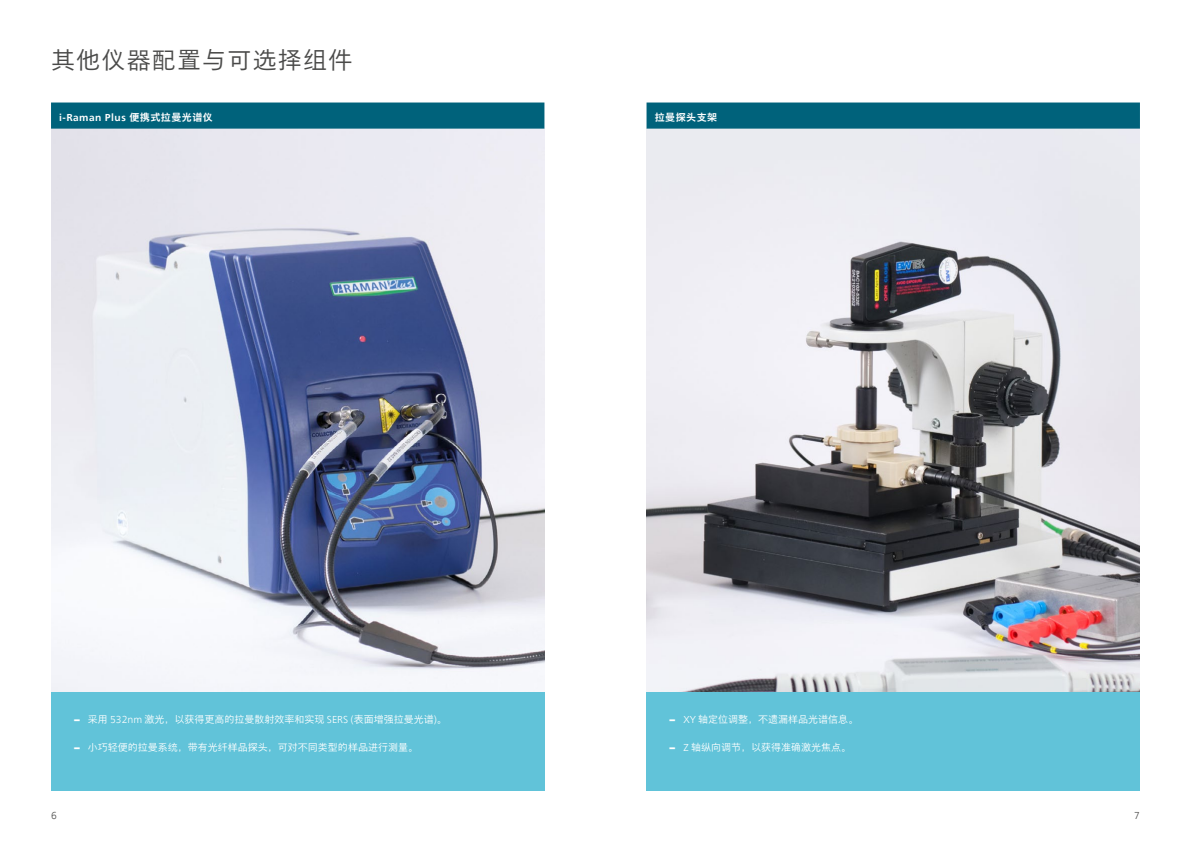
<style>
.page{position:relative;width:1191px;height:842px;background:#fff}
.page>*{position:absolute;margin:0;border:0;box-sizing:border-box;transform-origin:0 0}
.t1{font:300 24px "M Xiang He Hei SC Pro";letter-spacing:.05em;color:#4a4a49}
.t2{font:300 10px "M Xiang He Hei SC Pro";color:#fff}
.t3{font:700 10px "Neue Frutiger World";letter-spacing:.05em;color:#fff}
.t4{font:700 10px "M Xiang He Hei SC Pro";letter-spacing:.05em;color:#fff}
.t5{font:300 10px "Neue Frutiger World";color:#4a4a49}
.s1{font-family:"M Xiang He Hei SC Pro"}
.s2{font-family:"Neue Frutiger World Xtra Blk";font-weight:400}
.s3{font-family:"Neue Frutiger World"}
</style>
<div class="page">
<img style="left:51px;top:129px;width:493px;height:564px">
<img style="left:646px;top:129px;width:494px;height:564px">
<div style="left:51px;top:693px;width:493px;height:98px;background:#61c3d9"></div>
<div style="left:51px;top:103px;width:493px;height:26px;background:#00627b"></div>
<div style="left:646px;top:693px;width:494px;height:98px;background:#61c3d9"></div>
<div style="left:646px;top:103px;width:494px;height:26px;background:#00627b"></div>
<h1 class="t1" style="left:51px;top:45px;width:303px">其他仪器配置与可选择组件</h1>
<p class="t3" style="left:59px;top:109px;width:155px">i-Raman Plus <span class="s1">便携式拉曼光谱仪</span></p>
<p class="t4" style="left:655px;top:111px;width:64px">拉曼探头支架</p>
<p class="t2" style="left:74px;top:713px;width:375px"><span class="s2">−</span> 采用 <span class="s3">532nm</span> 激光，以获得更高的拉曼散射效率和实现 <span class="s3">SERS (</span>表面增强拉曼光谱<span class="s3">)</span>。</p>
<p class="t2" style="left:74px;top:741px;width:346px"><span class="s2">−</span> 小巧轻便的拉曼系统，带有光纤样品探头，可对不同类型的样品进行测量。</p>
<p class="t2" style="left:669px;top:713px;width:191px"><span class="s2">−</span> <span class="s3">XY</span> 轴定位调整，不遗漏样品光谱信息。</p>
<p class="t2" style="left:669px;top:741px;width:183px"><span class="s2">−</span> <span class="s3">Z</span> 轴纵向调节，以获得准确激光焦点。</p>
<p class="t5" style="left:51px;top:808px;width:7px">6</p>
<p class="t5" style="left:1134px;top:808px;width:7px">7</p>
</div>
